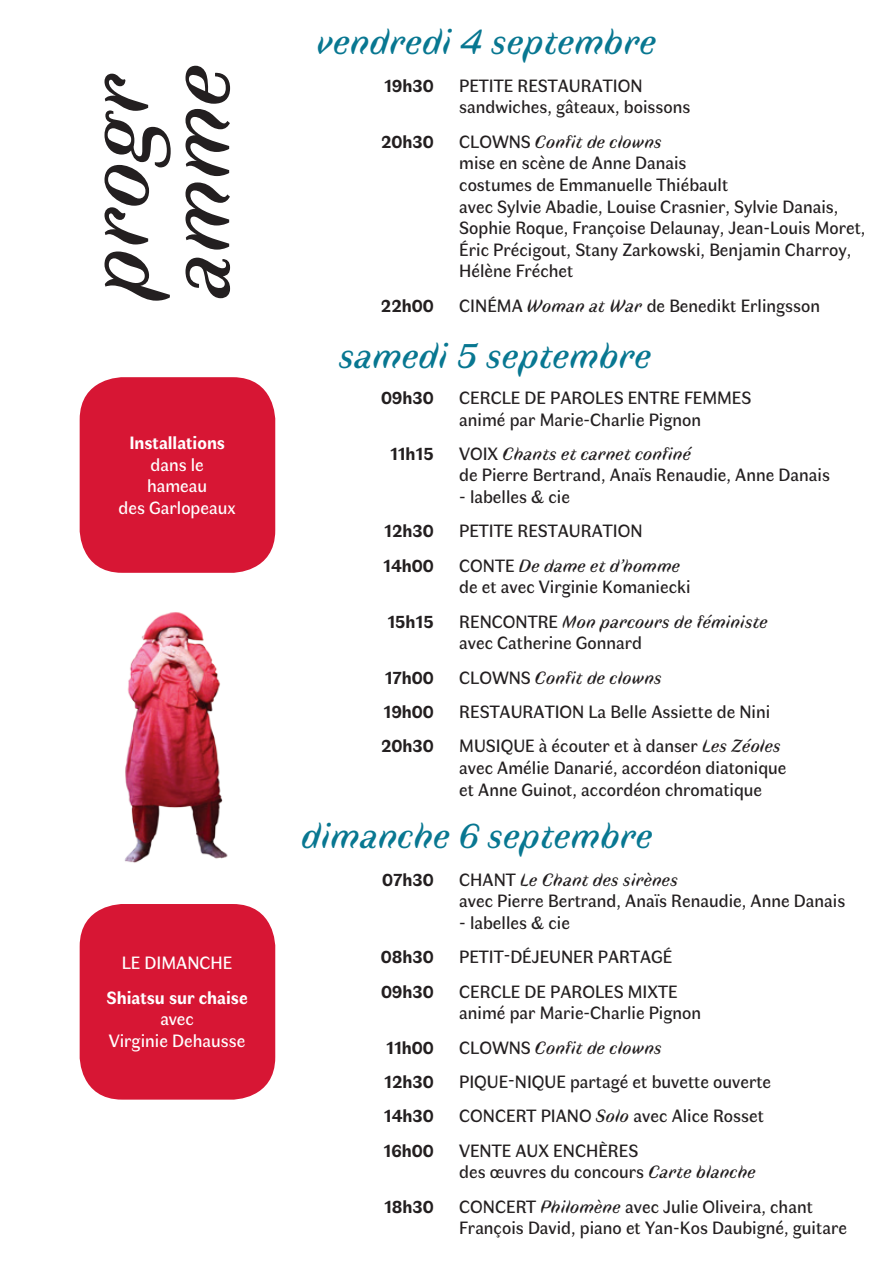
<style>
.page{position:relative;width:893px;height:1263px;background:#fff}
.page>*{position:absolute;margin:0;border:0;box-sizing:border-box;transform-origin:0 0}
.t1{font:italic 90px/81px "Faune Text";color:#231f20}
.t2{font:italic 36px "Faune Text";color:#087791}
.t3{font:18px/21.6px "Faune Text";color:#231f20}
.t4{font:700 18px "Faune Text";color:#231f20}
.t5{font:18px/21.6px "Faune Text";color:#fff;text-align:center}
.t6{font:italic 18px "Faune Text";color:#231f20}
.s1{font-weight:700}
.s2{font-style:italic}
.s3{font-style:normal}
</style>
<div class="page">
<img style="left:79px;top:541px;width:197px;height:416px">
<div style="left:80px;top:377px;width:195px;height:196px;background:#d71634;border-radius:43px"></div>
<div style="left:80px;top:904px;width:195px;height:195px;background:#d71634;border-radius:43px"></div>
<p class="t1" style="left:74px;top:296px;width:236px;rotate:-90deg">progr amme</p>
<p class="t5" style="left:119px;top:431px;width:119px"><span class="s1">Installations </span>dans le hameau<br>des Garlopeaux</p>
<p class="t5" style="left:122px;top:952px;width:112px">LE DIMANCHE</p>
<p class="t5" style="left:107px;top:986px;width:143px"><span class="s1">Shiatsu sur chaise </span>avec<br>Virginie Dehausse</p>
<p class="t2" style="left:317px;top:18px;width:341px">vendredi 4 septembre</p>
<p class="t4" style="left:384px;top:73px;width:51px">19h30</p>
<p class="t4" style="left:381px;top:129px;width:54px">20h30</p>
<p class="t4" style="left:381px;top:293px;width:54px">22h00</p>
<p class="t3" style="left:459px;top:74px;width:233px">PETITE RESTAURATION sandwiches, gâteaux, boissons</p>
<p class="t3" style="left:459px;top:130px;width:408px">CLOWNS <span class="s2">Confit de clowns<br></span>mise en scène de Anne Danais<br>costumes de Emmanuelle Thiébault<br>avec Sylvie Abadie, Louise Crasnier, Sylvie Danais, Sophie Roque, Françoise Delaunay, Jean-Louis Moret, Éric Précigout, Stany Zarkowski, Benjamin Charroy, Hélène Fréchet</p>
<p class="t3" style="left:459px;top:294px;width:362px">CINÉMA <span class="s2">Woman at War</span> de Benedikt Erlingsson</p>
<p class="t2" style="left:340px;top:331px;width:314px">samedi 5 septembre</p>
<p class="t3" style="left:459px;top:386px;width:294px">CERCLE DE PAROLES ENTRE FEMMES animé par Marie-Charlie Pignon</p>
<p class="t3" style="left:459px;top:442px;width:372px">VOIX <span class="s2">Chants et carnet confiné<br></span>de Pierre Bertrand, Anaïs Renaudie, Anne Danais</p>
<p class="t3" style="left:459px;top:485px;width:112px">- labelles &amp; cie</p>
<p class="t3" style="left:459px;top:520px;width:185px">PETITE RESTAURATION</p>
<p class="t3" style="left:459px;top:554px;width:233px">CONTE <span class="s2">De dame et d’homme </span>de et avec Virginie Komaniecki</p>
<p class="t3" style="left:459px;top:610px;width:311px">RENCONTRE <span class="s2">Mon parcours de féministe </span>avec Catherine Gonnard</p>
<p class="t6" style="left:459px;top:666px;width:204px"><span class="s3">CLOWNS</span> Confit de clowns</p>
<p class="t3" style="left:459px;top:700px;width:313px">RESTAURATION La Belle Assiette de Nini</p>
<p class="t3" style="left:459px;top:735px;width:329px">MUSIQUE à écouter et à danser <span class="s2">Les Zéoles </span>avec Amélie Danarié, accordéon diatonique et Anne Guinot, accordéon chromatique</p>
<p class="t4" style="left:381px;top:385px;width:54px">09h30</p>
<p class="t4" style="left:390px;top:441px;width:45px">11h15</p>
<p class="t4" style="left:384px;top:519px;width:51px">12h30</p>
<p class="t4" style="left:383px;top:553px;width:52px">14h00</p>
<p class="t4" style="left:387px;top:609px;width:48px">15h15</p>
<p class="t4" style="left:385px;top:665px;width:51px">17h00</p>
<p class="t4" style="left:384px;top:699px;width:52px">19h00</p>
<p class="t4" style="left:381px;top:734px;width:54px">20h30</p>
<p class="t2" style="left:302px;top:812px;width:353px">dimanche 6 septembre</p>
<p class="t6" style="left:459px;top:867px;width:221px"><span class="s3">CHANT</span> Le Chant des sirènes</p>
<p class="t3" style="left:459px;top:890px;width:387px">avec Pierre Bertrand, Anaïs Renaudie, Anne Danais</p>
<p class="t3" style="left:459px;top:911px;width:112px">- labelles &amp; cie</p>
<p class="t3" style="left:459px;top:946px;width:215px">PETIT-DÉJEUNER PARTAGÉ</p>
<p class="t3" style="left:459px;top:980px;width:243px">CERCLE DE PAROLES MIXTE animé par Marie-Charlie Pignon</p>
<p class="t6" style="left:459px;top:1035px;width:204px"><span class="s3">CLOWNS</span> Confit de clowns</p>
<p class="t3" style="left:459px;top:1070px;width:313px">PIQUE-NIQUE partagé et buvette ouverte</p>
<p class="t3" style="left:459px;top:1105px;width:306px">CONCERT PIANO <span class="s2">Solo</span> avec Alice Rosset</p>
<p class="t3" style="left:459px;top:1139px;width:298px">VENTE AUX ENCHÈRES<br>des œuvres du concours <span class="s2">Carte blanche</span></p>
<p class="t3" style="left:459px;top:1195px;width:389px">CONCERT <span class="s2">Philomène</span> avec Julie Oliveira, chant<br>François David, piano et Yan‑Kos Daubigné, guitare</p>
<p class="t4" style="left:382px;top:867px;width:53px">07h30</p>
<p class="t4" style="left:381px;top:944px;width:54px">08h30</p>
<p class="t4" style="left:381px;top:979px;width:54px">09h30</p>
<p class="t4" style="left:386px;top:1035px;width:49px">11h00</p>
<p class="t4" style="left:384px;top:1069px;width:51px">12h30</p>
<p class="t4" style="left:384px;top:1103px;width:51px">14h30</p>
<p class="t4" style="left:384px;top:1138px;width:52px">16h00</p>
<p class="t4" style="left:384px;top:1194px;width:51px">18h30</p>
</div>
